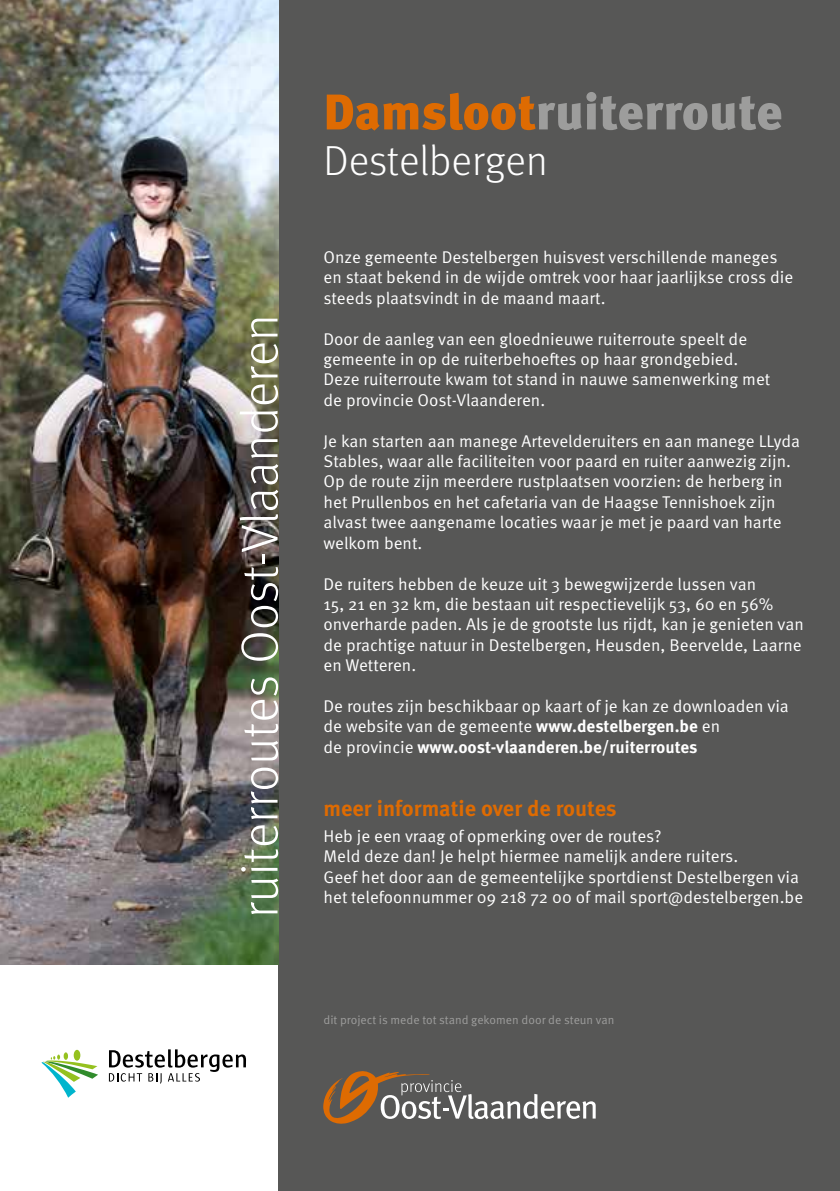
<style>
.page{position:relative;width:840px;height:1191px;background:#fff}
.page>*{position:absolute;margin:0;border:0;box-sizing:border-box;transform-origin:0 0}
.t1{font:300 52px "Meta Pro";color:#fff}
.t2{font:900 50px "Meta Pro";color:#9d9d9c}
.t3{font:300 42px "Meta Pro";color:#fff}
.t4{font:700 22px "Meta Pro";color:#de6b02}
.t5{font:17px/20.4px "Meta Pro Norm";color:#fff}
.t6{font:700 17px "Meta Pro";color:#fff}
.t7{font:12px "Meta Pro Norm";color:#9d9d9c}
.s1{color:#de6b02}
.s2{font-family:"Meta Pro";font-weight:700}
.s3{font-family:"Meta Pro Norm";font-weight:400}
</style>
<div class="page">
<div style="left:278px;top:0;width:561px;height:1191px;background:#575756"></div>
<img style="left:0;top:0;width:278px;height:964px">
<svg style="left:74px;top:1049px;width:6px;height:11px"></svg>
<svg style="left:41px;top:1052px;width:57px;height:45px"></svg>
<svg style="left:109px;top:1049px;width:137px;height:34px"></svg>
<svg style="left:323px;top:1071px;width:272px;height:52px"></svg>
<h1 class="t1" style="left:222px;top:918px;width:605px;rotate:-90deg">ruiterroutes Oost-Vlaanderen</h1>
<h2 class="t2" style="left:323px;top:72px;width:460px"><span class="s1">Damsloot</span>ruiterroute</h2>
<h3 class="t3" style="left:323px;top:131px;width:225px">Destelbergen</h3>
<p class="t5" style="left:323px;top:246px;width:471px">Onze gemeente Destelbergen huisvest verschillende maneges en staat bekend in de wijde omtrek voor haar jaarlijkse cross die steeds plaatsvindt in de maand maart.</p>
<p class="t5" style="left:323px;top:327px;width:448px">Door de aanleg van een gloednieuwe ruiterroute speelt de gemeente in op de ruiterbehoeftes op haar grondgebied.<br>Deze ruiterroute kwam tot stand in nauwe samenwerking met de provincie Oost-Vlaanderen.</p>
<p class="t5" style="left:323px;top:429px;width:478px">Je kan starten aan manege Artevelderuiters en aan manege LLyda Stables, waar alle faciliteiten voor paard en ruiter aanwezig zijn.<br>Op de route zijn meerdere rustplaatsen voorzien: de herberg in het Prullenbos en het cafetaria van de Haagse Tennishoek zijn alvast twee aangename locaties waar je met je paard van harte welkom bent.</p>
<p class="t5" style="left:323px;top:572px;width:481px">De ruiters hebben de keuze uit 3 bewegwijzerde lussen van<br>15, 21 en 32 km, die bestaan uit respectievelijk 53, 60 en 56% onverharde paden. Als je de grootste lus rijdt, kan je genieten van de prachtige natuur in Destelbergen, Heusden, Beervelde, Laarne en Wetteren.</p>
<p class="t5" style="left:323px;top:695px;width:466px">De routes zijn beschikbaar op kaart of je kan ze downloaden via de website van de gemeente <span class="s2">www.destelbergen.be</span> en</p>
<p class="t6" style="left:323px;top:733px;width:375px"><span class="s3">de provincie</span> www.oost-vlaanderen.be/ruiterroutes</p>
<p class="t4" style="left:323px;top:790px;width:294px">meer informatie over de routes</p>
<p class="t5" style="left:323px;top:824px;width:481px">Heb je een vraag of opmerking over de routes?<br>Meld deze dan! Je helpt hiermee namelijk andere ruiters.<br>Geef het door aan de gemeentelijke sportdienst Destelbergen via het telefoonnummer 09 218 72 00 of mail sport@destelbergen.be</p>
<p class="t7" style="left:323px;top:1011px;width:292px">dit project is mede tot stand gekomen door de steun van</p>
</div>
